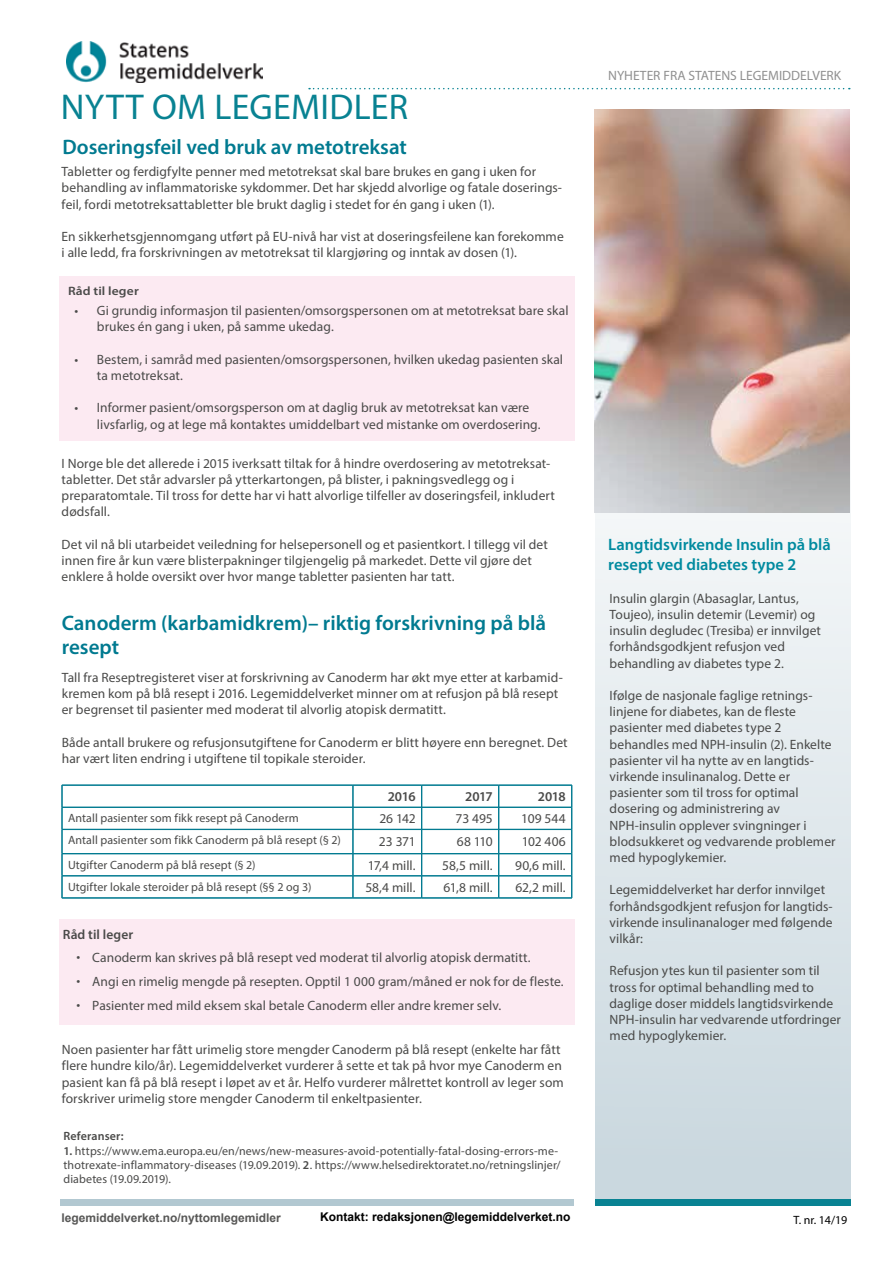
<style>
.page{position:relative;width:893px;height:1263px;background:#fff}
.page>*{position:absolute;margin:0;border:0;box-sizing:border-box;transform-origin:0 0}
.t1{font:36px "Myriad Pro";letter-spacing:.01em;color:#088292}
.t2{font:600 21px/24px "Myriad Pro";color:#007a90}
.t3{font:600 16.5px/19.8px "Myriad Pro";color:#008a9f}
.t4{font:13.5px/16.2px "Myriad Pro";letter-spacing:.005em;color:#4a4a49}
.t5{font:13.5px "Myriad Pro";color:#909090}
.t6{font:600 13.5px "Myriad Pro";color:#4a4a49}
.t7{font:600 12.15px "Myriad Pro";letter-spacing:.01em;color:#4a4a49;scale:1.11 1}
.t8{font:12px/14.4px "Myriad Pro";letter-spacing:.01em;color:#4a4a49}
.t9{font:700 12px "Arial";color:#000}
.t10{font:700 12px "Arial";color:#575756}
.t11{font:600 12px "Myriad Pro";letter-spacing:.01em;color:#4a4a49}
.t12{font:12px "Myriad Pro";color:#000}
.s1{font-weight:600}
</style>
<div class="page">
<div style="left:60px;top:277px;width:515px;height:164px;background:#fceaf2"></div>
<div style="left:59px;top:919px;width:515px;height:106px;background:#fceaf2"></div>
<svg style="left:595px;top:353px;width:255px;height:846px;background:#dde6ea"></svg>
<div style="left:595px;top:1199px;width:255px;height:6px;background:#088292"></div>
<div style="left:60px;top:1199px;width:514px;height:6px;background:#b2c8d1"></div>
<svg style="left:309px;top:88px;width:541px;height:1px"></svg>
<img style="left:67px;top:42px;width:195px;height:40px">
<hr style="left:62px;top:785px;width:291px;height:1px;background:#007a90">
<hr style="left:353px;top:785px;width:69px;height:1px;background:#007a90">
<hr style="left:422px;top:785px;width:77px;height:1px;background:#007a90">
<hr style="left:499px;top:785px;width:73px;height:1px;background:#007a90">
<hr style="left:62px;top:807px;width:291px;height:1px;background:#007a90">
<hr style="left:353px;top:807px;width:69px;height:1px;background:#007a90">
<hr style="left:422px;top:807px;width:77px;height:1px;background:#007a90">
<hr style="left:499px;top:807px;width:73px;height:1px;background:#007a90">
<hr style="left:62px;top:829px;width:291px;height:1px;background:#007a90">
<hr style="left:353px;top:829px;width:69px;height:1px;background:#007a90">
<hr style="left:422px;top:829px;width:77px;height:1px;background:#007a90">
<hr style="left:499px;top:829px;width:73px;height:1px;background:#007a90">
<hr style="left:62px;top:853px;width:291px;height:1px;background:#007a90">
<hr style="left:353px;top:853px;width:69px;height:1px;background:#007a90">
<hr style="left:422px;top:853px;width:77px;height:1px;background:#007a90">
<hr style="left:499px;top:853px;width:73px;height:1px;background:#007a90">
<hr style="left:62px;top:875px;width:291px;height:1px;background:#007a90">
<hr style="left:62px;top:876px;width:291px;height:1px;background:#007a90">
<svg style="left:62px;top:785px;width:1px;height:112px"></svg>
<hr style="left:353px;top:875px;width:69px;height:1px;background:#007a90">
<hr style="left:353px;top:876px;width:69px;height:1px;background:#007a90">
<svg style="left:353px;top:785px;width:1px;height:112px"></svg>
<hr style="left:422px;top:875px;width:77px;height:1px;background:#007a90">
<hr style="left:422px;top:876px;width:77px;height:1px;background:#007a90">
<svg style="left:421px;top:785px;width:2px;height:112px"></svg>
<hr style="left:499px;top:875px;width:73px;height:1px;background:#007a90">
<hr style="left:499px;top:876px;width:73px;height:1px;background:#007a90">
<svg style="left:498px;top:785px;width:2px;height:112px"></svg>
<svg style="left:571px;top:785px;width:2px;height:113px"></svg>
<hr style="left:62px;top:897px;width:291px;height:1px;background:#007a90">
<hr style="left:62px;top:898px;width:291px;height:1px;background:#007a90">
<hr style="left:353px;top:897px;width:69px;height:1px;background:#007a90">
<hr style="left:353px;top:898px;width:69px;height:1px;background:#007a90">
<hr style="left:422px;top:897px;width:77px;height:1px;background:#007a90">
<hr style="left:422px;top:898px;width:77px;height:1px;background:#007a90">
<hr style="left:499px;top:897px;width:73px;height:1px;background:#007a90">
<hr style="left:499px;top:898px;width:73px;height:1px;background:#007a90">
<img style="left:594px;top:109px;width:255px;height:403px">
<h1 class="t1" style="left:61px;top:85px;width:349px">NYTT OM LEGEMIDLER</h1>
<h2 class="t2" style="left:62px;top:134px;width:346px">Doseringsfeil ved bruk av metotreksat</h2>
<p class="t4" style="left:62px;top:163px;width:502px">Tabletter og ferdigfylte penner med metotreksat skal bare brukes en gang i uken for behandling av inflammatoriske sykdommer. Det har skjedd alvorlige og fatale doserings&shy;feil, fordi metotreksattabletter ble brukt daglig i stedet for én gang i uken (1).</p>
<p class="t4" style="left:62px;top:228px;width:504px">En sikkerhetsgjennomgang utført på EU-nivå har vist at doseringsfeilene kan forekomme i alle ledd, fra forskrivningen av metotreksat til klargjøring og inntak av dosen (1).</p>
<p class="t7" style="left:68px;top:283px;width:65px">Råd til leger</p>
<p class="t4" style="left:75px;top:302px;width:5px">•</p>
<p class="t4" style="left:75px;top:351px;width:5px">•</p>
<p class="t4" style="left:75px;top:400px;width:5px">•</p>
<p class="t4" style="left:97px;top:302px;width:473px">Gi grundig informasjon til pasienten/omsorgspersonen om at metotreksat bare skal brukes én gang i uken, på samme ukedag.</p>
<p class="t4" style="left:97px;top:351px;width:468px">Bestem, i samråd med pasienten/omsorgspersonen, hvilken ukedag pasienten skal ta metotreksat.</p>
<p class="t4" style="left:97px;top:400px;width:445px">Informer pasient/omsorgsperson om at daglig bruk av metotreksat kan være livsfarlig, og at lege må kontaktes umiddelbart ved mistanke om overdosering.</p>
<p class="t4" style="left:62px;top:455px;width:495px">I Norge ble det allerede i 2015 iverksatt tiltak for å hindre overdosering av metotreksat&shy;tabletter. Det står advarsler på ytterkartongen, på blister, i pakningsvedlegg og i preparatomtale. Til tross for dette har vi hatt alvorlige tilfeller av doseringsfeil, inkludert dødsfall.</p>
<p class="t4" style="left:62px;top:536px;width:488px">Det vil nå bli utarbeidet veiledning for helsepersonell og et pasientkort. I tillegg vil det innen fire år kun være blisterpakninger tilgjengelig på markedet. Dette vil gjøre det enklere å holde oversikt over hvor mange tabletter pasienten har tatt.</p>
<h2 class="t2" style="left:62px;top:611px;width:486px">Canoderm (karbamidkrem)– riktig forskrivning på blå resept</h2>
<p class="t4" style="left:62px;top:669px;width:502px">Tall fra Reseptregisteret viser at forskrivning av Canoderm har økt mye etter at karbamid&shy;kremen kom på blå resept i 2016. Legemiddelverket minner om at refusjon på blå resept er begrenset til pasienter med moderat til alvorlig atopisk dermatitt.</p>
<p class="t4" style="left:62px;top:734px;width:507px">Både antall brukere og refusjonsutgiftene for Canoderm er blitt høyere enn beregnet. Det har vært liten endring i utgiftene til topikale steroider.</p>
<p class="t6" style="left:388px;top:788px;width:29px">2016</p>
<p class="t6" style="left:465px;top:788px;width:29px">2017</p>
<p class="t6" style="left:538px;top:788px;width:29px">2018</p>
<p class="t8" style="left:68px;top:811px;width:232px">Antall pasienter som fikk resept på Canoderm</p>
<p class="t4" style="left:379px;top:810px;width:38px">26 142</p>
<p class="t4" style="left:456px;top:810px;width:39px">73 495</p>
<p class="t4" style="left:521px;top:810px;width:46px">109 544</p>
<p class="t8" style="left:68px;top:833px;width:274px">Antall pasienter som fikk Canoderm på blå resept (§ 2)</p>
<p class="t4" style="left:379px;top:833px;width:38px">23 371</p>
<p class="t4" style="left:457px;top:833px;width:37px">68 110</p>
<p class="t4" style="left:522px;top:833px;width:45px">102 406</p>
<p class="t8" style="left:68px;top:857px;width:189px">Utgifter Canoderm på blå resept (§ 2)</p>
<p class="t4" style="left:368px;top:857px;width:49px">17,4 mill.</p>
<p class="t4" style="left:442px;top:857px;width:52px">58,5 mill.</p>
<p class="t4" style="left:515px;top:857px;width:52px">90,6 mill.</p>
<p class="t8" style="left:68px;top:879px;width:245px">Utgifter lokale steroider på blå resept (§§ 2 og 3)</p>
<p class="t4" style="left:365px;top:879px;width:52px">58,4 mill.</p>
<p class="t4" style="left:444px;top:879px;width:51px">61,8 mill.</p>
<p class="t4" style="left:515px;top:879px;width:52px">62,2 mill.</p>
<p class="t6" style="left:63px;top:926px;width:72px">Råd til leger</p>
<p class="t4" style="left:92px;top:945px;width:473px;line-height:24px">Canoderm kan skrives på blå resept ved moderat til alvorlig atopisk dermatitt.<br>Angi en rimelig mengde på resepten. Opptil 1 000 gram/måned er nok for de fleste.<br>Pasienter med mild eksem skal betale Canoderm eller andre kremer selv.</p>
<p class="t4" style="left:76px;top:945px;width:5px;line-height:24px;text-align:justify">• • •</p>
<p class="t4" style="left:62px;top:1041px;width:503px">Noen pasienter har fått urimelig store mengder Canoderm på blå resept (enkelte har fått flere hundre kilo/år). Legemiddelverket vurderer å sette et tak på hvor mye Canoderm en pasient kan få på blå resept i løpet av et år. Helfo vurderer målrettet kontroll av leger som forskriver urimelig store mengder Canoderm til enkeltpasienter.</p>
<p class="t11" style="left:64px;top:1128px;width:61px">Referanser:</p>
<p class="t8" style="left:64px;top:1143px;width:499px"><span class="s1">1.</span> https://www.ema.europa.eu/en/news/new-measures-avoid-potentially-fatal-dosing-errors-me&shy;thotrexate-inflammatory-diseases (19.09.2019). <span class="s1">2</span>. https://www.helsedirektoratet.no/retningslinjer/ diabetes (19.09.2019).</p>
<p class="t10" style="left:61px;top:1209px;width:221px">legemiddelverket.no/nyttomlegemidler</p>
<p class="t9" style="left:320px;top:1208px;width:252px">Kontakt: redaksjonen@legemiddelverket.no</p>
<p class="t5" style="left:608px;top:67px;width:234px">NYHETER FRA STATENS LEGEMIDDELVERK</p>
<p class="t3" style="left:608px;top:534px;width:224px">Langtidsvirkende Insulin på blå resept ved diabetes type 2</p>
<p class="t4" style="left:610px;top:590px;width:213px">Insulin glargin (Abasaglar, Lantus, Toujeo), insulin detemir (Levemir) og insulin degludec (Tresiba) er innvilget forhåndsgodkjent refusjon ved behandling av diabetes type 2.</p>
<p class="t4" style="left:610px;top:687px;width:227px">Ifølge de nasjonale faglige retnings&shy;linjene for diabetes, kan de fleste pasienter med diabetes type 2 behandles med NPH-insulin (2). Enkelte pasienter vil ha nytte av en langtids&shy;virkende insulinanalog. Dette er pasienter som til tross for optimal dosering og administrering av NPH-insulin opplever svingninger i blodsukkeret og vedvarende problemer med hypoglykemier.</p>
<p class="t4" style="left:610px;top:882px;width:224px">Legemiddelverket har derfor innvilget forhåndsgodkjent refusjon for langtids&shy;virkende insulinanaloger med følgende vilkår:</p>
<p class="t4" style="left:610px;top:963px;width:233px">Refusjon ytes kun til pasienter som til tross for optimal behandling med to daglige doser middels langtidsvirkende NPH-insulin har vedvarende utfordringer med hypoglykemier.</p>
<p class="t12" style="left:793px;top:1213px;width:55px">T. nr. 14/19</p>
</div>
